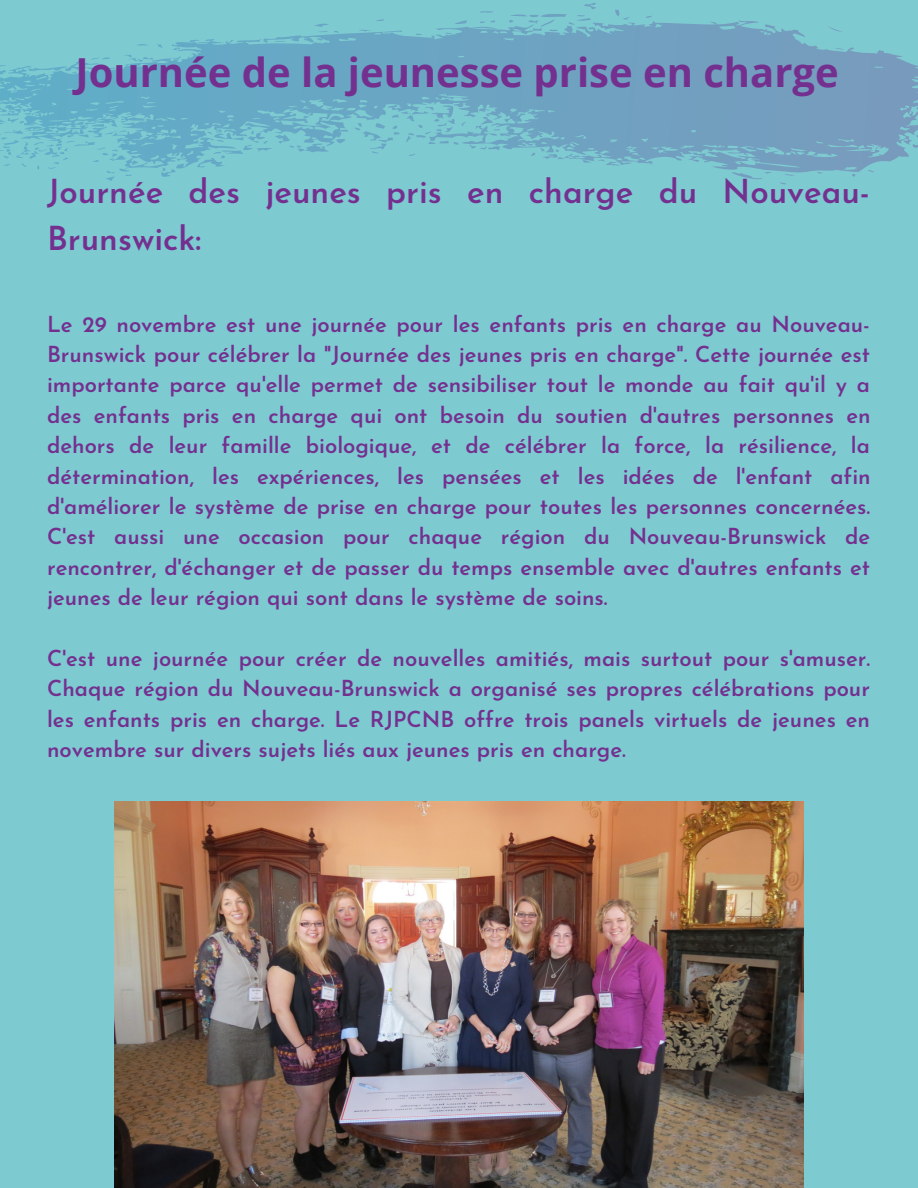
<style>
.page{position:relative;width:918px;height:1188px;background:#7ecad1}
.page>*{position:absolute;margin:0;border:0;box-sizing:border-box;transform-origin:0 0}
.t1{font:700 40.05px "Open Sans";color:#74308f}
.t2{font:600 33px/46.2px "Josefin Sans";color:#74308f}
.t3{font:600 22.05px/30.3px "Josefin Sans";color:#74308f;text-align:justify}
</style>
<div class="page">
<svg style="left:0;top:3px;width:918px;height:182px"></svg>
<img style="left:115px;top:801px;width:688px;height:387px">
<h1 class="t1" style="left:76px;top:45px;width:765px">Journée de la jeunesse prise en charge</h1>
<h2 class="t2" style="left:47px;top:172px;width:824px">Journée des jeunes pris en charge du Nouveau-<br>Brunswick:</h2>
<p class="t3" style="left:47px;top:311px;width:825px">Le 29 novembre est une journée pour les enfants pris en charge au Nouveau-Brunswick pour célébrer la "Journée des jeunes pris en charge". Cette journée est importante parce qu'elle permet de sensibiliser tout le monde au fait qu'il y a des enfants pris en charge qui ont besoin du soutien d'autres personnes en dehors de leur famille biologique, et de célébrer la force, la résilience, la détermination, les expériences, les pensées et les idées de l'enfant afin d'améliorer le système de prise en charge pour toutes les personnes concernées.<br>C'est aussi une occasion pour chaque région du Nouveau-Brunswick de rencontrer, d'échanger et de passer du temps ensemble avec d'autres enfants et jeunes de leur région qui sont dans le système de soins.</p>
<p class="t3" style="left:47px;top:645px;width:825px">C'est une journée pour créer de nouvelles amitiés, mais surtout pour s'amuser.<br>Chaque région du Nouveau-Brunswick a organisé ses propres célébrations pour les enfants pris en charge. Le RJPCNB offre trois panels virtuels de jeunes en novembre sur divers sujets liés aux jeunes pris en charge.</p>
</div>
